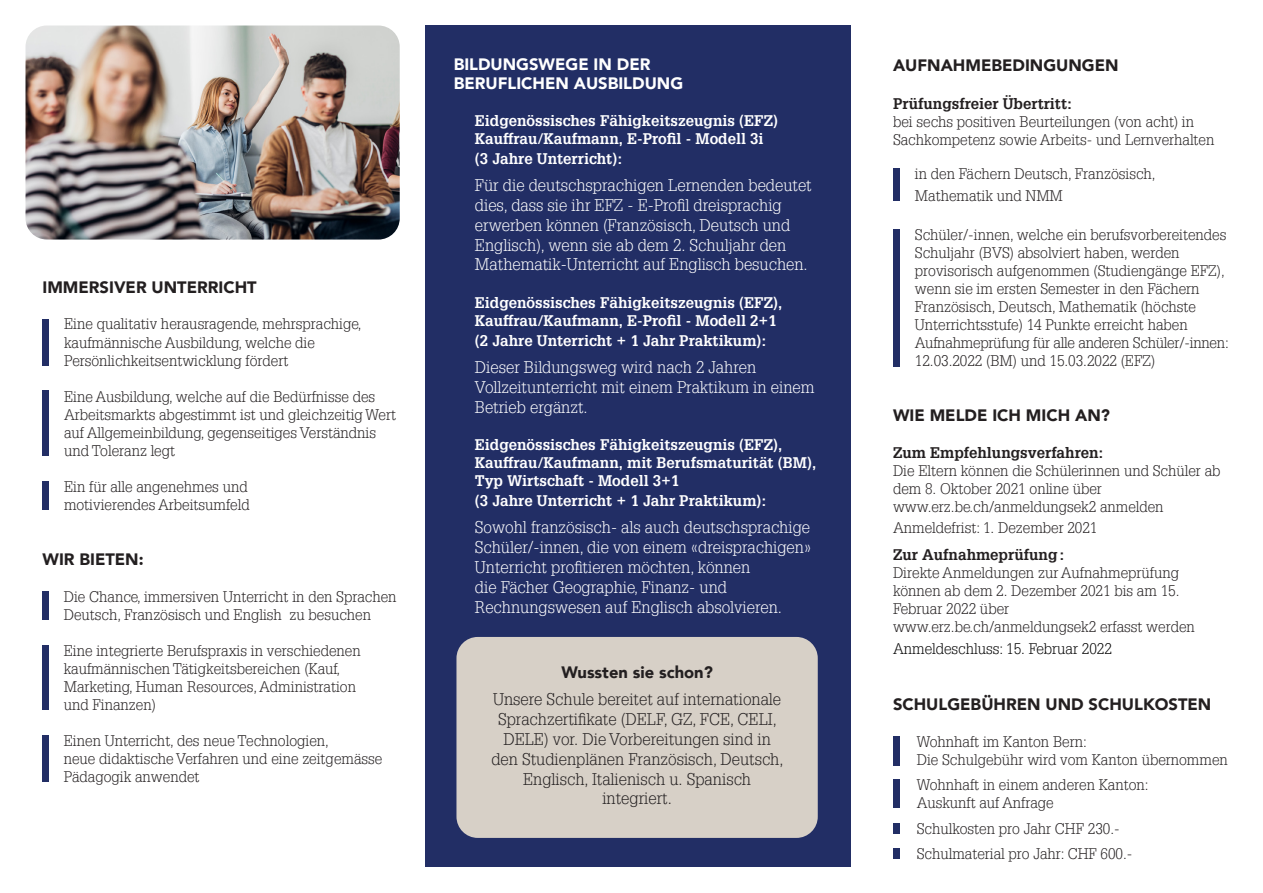
<style>
.page{position:relative;width:1263px;height:893px;background:#fff}
.page>*{position:absolute;margin:0;border:0;box-sizing:border-box;transform-origin:0 0}
.t1{font:300 16.5px/19.8px "Glypha LT Pro";color:#fff}
.t2{font:300 16.5px/19.8px "Glypha LT Pro";color:#231f20;text-align:center}
.t3{font:900 16.5px "Avenir";color:#231f20}
.t4{font:900 16.5px "Avenir";color:#fff}
.t5{font:300 15px/18px "Glypha LT Pro";color:#231f20}
.t6{font:700 15px/18px "Glypha LT Pro";color:#fff}
.t7{font:700 15px "Glypha LT Pro";color:#231f20}
.t8{font:300 15px "Glypha LT Pro";color:#000}
</style>
<div class="page">
<div style="left:425px;top:26px;width:425px;height:841px;background:#222e65"></div>
<div style="left:456px;top:637px;width:362px;height:201px;background:#d7d0c7;border-radius:21px"></div>
<div style="left:893px;top:736px;width:6px;height:30px;background:#222e65"></div>
<div style="left:893px;top:168px;width:6px;height:33px;background:#222e65"></div>
<div style="left:893px;top:780px;width:6px;height:28px;background:#222e65"></div>
<div style="left:893px;top:229px;width:6px;height:138px;background:#222e65"></div>
<div style="left:893px;top:823px;width:6px;height:11px;background:#222e65"></div>
<div style="left:893px;top:848px;width:6px;height:11px;background:#222e65"></div>
<img style="left:26px;top:26px;width:374px;height:214px">
<div style="left:43px;top:591px;width:6px;height:29px;background:#222e65"></div>
<div style="left:43px;top:319px;width:6px;height:46px;background:#222e65"></div>
<div style="left:43px;top:645px;width:6px;height:65px;background:#222e65"></div>
<div style="left:43px;top:391px;width:6px;height:65px;background:#222e65"></div>
<div style="left:43px;top:735px;width:6px;height:47px;background:#222e65"></div>
<div style="left:43px;top:481px;width:6px;height:29px;background:#222e65"></div>
<p class="t3" style="left:43px;top:273px;width:216px">IMMERSIVER UNTERRICHT</p>
<p class="t5" style="left:64px;top:315px;width:299px">Eine qualitativ herausragende, mehrsprachige, kaufmännische Ausbildung, welche die<br>Persönlichkeitsentwicklung fördert</p>
<p class="t5" style="left:64px;top:387px;width:334px">Eine Ausbildung, welche auf die Bedürfnisse des<br>Arbeitsmarkts abgestimmt ist und gleichzeitig Wert auf Allgemeinbildung, gegenseitiges Verständnis</p>
<p class="t5" style="left:64px;top:441px;width:113px">und Toleranz legt</p>
<p class="t5" style="left:64px;top:477px;width:185px">Ein für alle angenehmes und</p>
<p class="t5" style="left:64px;top:495px;width:187px">motivierendes Arbeitsumfeld</p>
<p class="t3" style="left:43px;top:545px;width:103px">WIR BIETEN:</p>
<p class="t5" style="left:64px;top:588px;width:334px">Die Chance, immersiven Unterricht in den Sprachen<br>Deutsch, Französisch und English zu besuchen</p>
<p class="t5" style="left:64px;top:642px;width:298px">Eine integrierte Berufspraxis in verschiedenen kaufmännischen Tätigkeitsbereichen (Kauf,<br>Marketing, Human Resources, Administration</p>
<p class="t5" style="left:64px;top:696px;width:94px">und Finanzen)</p>
<p class="t5" style="left:64px;top:732px;width:267px">Einen Unterricht, des neue Technologien,</p>
<p class="t5" style="left:64px;top:750px;width:320px">neue didaktische Verfahren und eine zeitgemässe<br>Pädagogik anwendet</p>
<p class="t4" style="left:454px;top:50px;width:198px">BILDUNGSWEGE IN DER</p>
<p class="t4" style="left:454px;top:69px;width:231px">BERUFLICHEN AUSBILDUNG</p>
<p class="t6" style="left:475px;top:112px;width:305px">Eidgenössisches Fähigkeitszeugnis (EFZ)</p>
<p class="t6" style="left:475px;top:130px;width:290px">Kauffrau/Kaufmann, E-Profil - Modell 3i</p>
<p class="t6" style="left:475px;top:150px;width:149px">(3 Jahre Unterricht):</p>
<p class="t1" style="left:475px;top:176px;width:338px">Für die deutschsprachigen Lernenden bedeutet dies, dass sie ihr EFZ - E-Profil dreisprachig erwerben können (Französisch, Deutsch und Englisch), wenn sie ab dem 2. Schuljahr den Mathematik-Unterricht auf Englisch besuchen.</p>
<p class="t6" style="left:475px;top:294px;width:309px">Eidgenössisches Fähigkeitszeugnis (EFZ),</p>
<p class="t6" style="left:475px;top:312px;width:303px">Kauffrau/Kaufmann, E-Profil - Modell 2+1</p>
<p class="t6" style="left:475px;top:331px;width:293px">(2 Jahre Unterricht + 1 Jahr Praktikum):</p>
<p class="t1" style="left:475px;top:358px;width:341px">Dieser Bildungsweg wird nach 2 Jahren<br>Vollzeitunterricht mit einem Praktikum in einem<br>Betrieb ergänzt.</p>
<p class="t6" style="left:475px;top:436px;width:343px">Eidgenössisches Fähigkeitszeugnis (EFZ),<br>Kauffrau/Kaufmann, mit Berufsmaturität (BM),<br>Typ Wirtschaft - Modell 3+1</p>
<p class="t6" style="left:475px;top:492px;width:293px">(3 Jahre Unterricht + 1 Jahr Praktikum):</p>
<p class="t1" style="left:475px;top:518px;width:338px">Sowohl französisch- als auch deutschsprachige Schüler/-innen, die von einem «dreisprachigen» Unterricht profitieren möchten, können<br>die Fächer Geographie, Finanz- und Rechnungswesen auf Englisch absolvieren.</p>
<p class="t3" style="left:561px;top:659px;width:153px">Wussten sie schon?</p>
<p class="t2" style="left:491px;top:690px;width:294px">Unsere Schule bereitet auf internationale Sprachzertifikate (DELF, GZ, FCE, CELI, DELE) vor. Die Vorbereitungen sind in den Studienplänen Französisch, Deutsch, Englisch, Italienisch u. Spanisch integriert.</p>
<p class="t3" style="left:893px;top:51px;width:227px">AUFNAHMEBEDINGUNGEN</p>
<p class="t7" style="left:893px;top:95px;width:181px">Prüfungsfreier Übertritt:</p>
<p class="t5" style="left:893px;top:113px;width:323px">bei sechs positiven Beurteilungen (von acht) in<br>Sachkompetenz sowie Arbeits- und Lernverhalten</p>
<p class="t5" style="left:915px;top:165px;width:242px">in den Fächern Deutsch, Französisch,</p>
<p class="t5" style="left:915px;top:187px;width:150px">Mathematik und NMM</p>
<p class="t5" style="left:915px;top:226px;width:313px">Schüler/-innen, welche ein berufsvorbereitendes Schuljahr (BVS) absolviert haben, werden provisorisch aufgenommen (Studiengänge EFZ), wenn sie im ersten Semester in den Fächern Französisch, Deutsch, Mathematik (höchste Unterrichtsstufe) 14 Punkte erreicht haben</p>
<p class="t5" style="left:915px;top:334px;width:315px">Aufnahmeprüfung für alle anderen Schüler/-innen:<br>12.03.2022 (BM) und 15.03.2022 (EFZ)</p>
<p class="t3" style="left:893px;top:401px;width:218px">WIE MELDE ICH MICH AN?</p>
<p class="t7" style="left:893px;top:443px;width:212px">Zum Empfehlungsverfahren:</p>
<p class="t5" style="left:893px;top:462px;width:329px">Die Eltern können die Schülerinnen und Schüler ab dem 8. Oktober 2021 online über</p>
<p class="t5" style="left:893px;top:498px;width:272px">www.erz.be.ch/anmeldungsek2 anmelden</p>
<p class="t5" style="left:893px;top:519px;width:206px">Anmeldefrist: 1. Dezember 2021</p>
<p class="t7" style="left:893px;top:546px;width:173px">Zur Aufnahmeprüfung:</p>
<p class="t5" style="left:893px;top:564px;width:288px;text-align:justify">Direkte Anmeldungen zur Aufnahmeprüfung können ab dem 2. Dezember 2021 bis am 15.<br>Februar 2022 über</p>
<p class="t5" style="left:893px;top:618px;width:303px">www.erz.be.ch/anmeldungsek2 erfasst werden</p>
<p class="t8" style="left:893px;top:640px;width:220px">Anmeldeschluss: 15. Februar 2022</p>
<p class="t3" style="left:893px;top:690px;width:320px">SCHULGEBÜHREN UND SCHULKOSTEN</p>
<p class="t5" style="left:917px;top:733px;width:172px">Wohnhaft im Kanton Bern:</p>
<p class="t5" style="left:917px;top:751px;width:313px">Die Schulgebühr wird vom Kanton übernommen</p>
<p class="t5" style="left:917px;top:776px;width:233px">Wohnhaft in einem anderen Kanton:</p>
<p class="t5" style="left:917px;top:794px;width:138px">Auskunft auf Anfrage</p>
<p class="t5" style="left:917px;top:820px;width:204px">Schulkosten pro Jahr CHF 230.-</p>
<p class="t5" style="left:917px;top:845px;width:217px">Schulmaterial pro Jahr: CHF 600.-</p>
</div>
